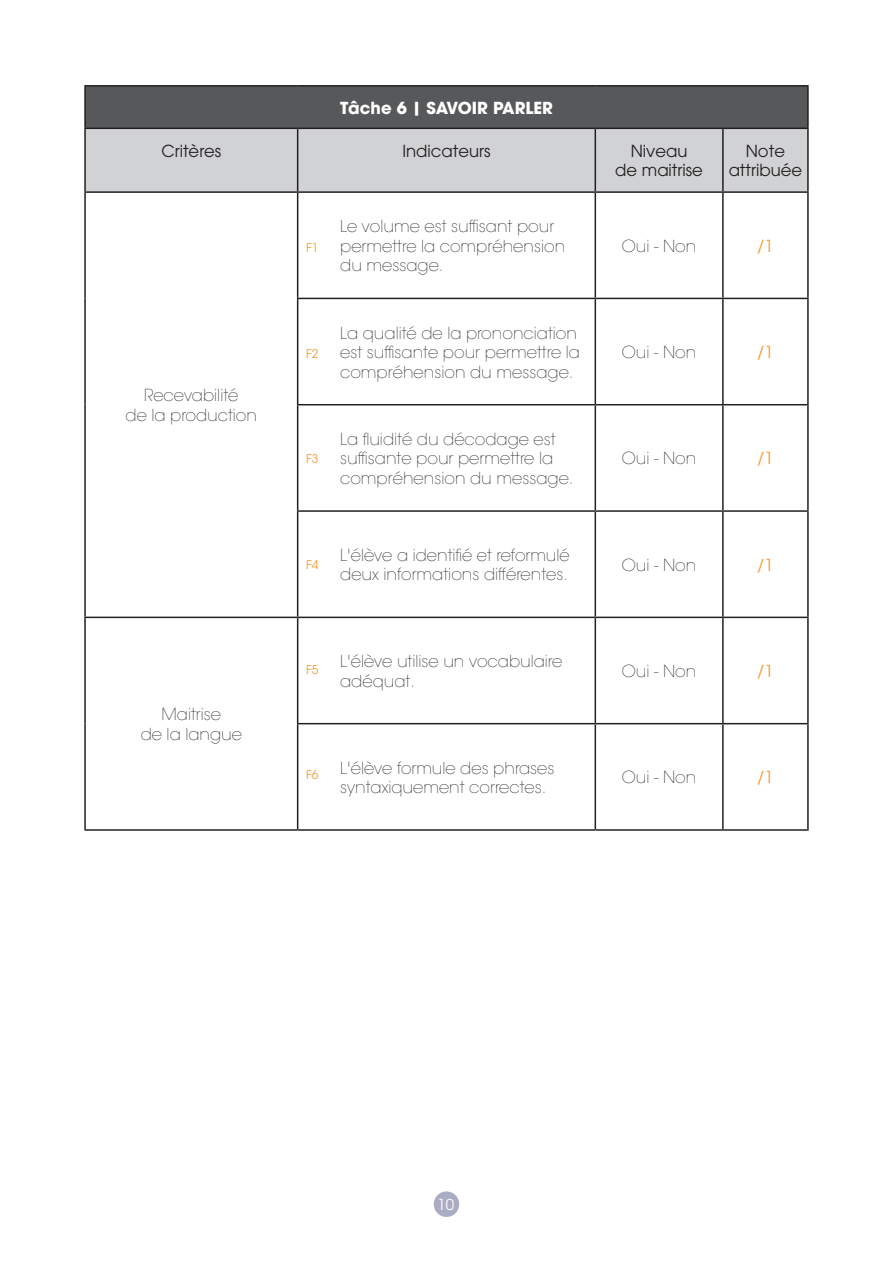
<style>
.page{position:relative;width:893px;height:1263px;background:#fff}
.page>*{position:absolute;margin:0;border:0;box-sizing:border-box;transform-origin:0 0}
.t1{font:200 16.5px/19.5px "Avant Garde";color:#231f20}
.t2{font:16.5px/19.5px "Avant Garde";color:#231f20;text-align:center}
.t3{font:700 16.5px "Avant Garde";color:#fff}
.t4{font:16.5px "Avant Garde";color:#f89931}
.t5{font:15px "Avant Garde";color:#fff}
.t6{font:12px "Avant Garde";letter-spacing:.17em;color:#f89931}
</style>
<div class="page">
<div style="left:434px;top:1191px;width:25px;height:26px;background:#aaacc3;border-radius:50%"></div>
<div style="left:85px;top:86px;width:723px;height:42px;background:#57585a"></div>
<div style="left:86px;top:129px;width:721px;height:62px;background:#d1d2d4"></div>
<svg style="left:86px;top:193px;width:721px;height:636px"></svg>
<hr style="left:84px;top:87px;width:2px;height:41px;background:#231f20">
<hr style="left:84px;top:129px;width:2px;height:62px;background:#231f20">
<hr style="left:84px;top:193px;width:2px;height:105px;background:#231f20">
<hr style="left:84px;top:298px;width:2px;height:107px;background:#231f20">
<hr style="left:84px;top:405px;width:2px;height:106px;background:#231f20">
<hr style="left:84px;top:511px;width:2px;height:106px;background:#231f20">
<hr style="left:84px;top:618px;width:2px;height:106px;background:#231f20">
<hr style="left:84px;top:724px;width:2px;height:105px;background:#231f20">
<hr style="left:84px;top:85px;width:214px;height:2px;background:#231f20">
<hr style="left:298px;top:85px;width:297px;height:2px;background:#231f20">
<hr style="left:595px;top:85px;width:128px;height:2px;background:#231f20">
<hr style="left:723px;top:85px;width:86px;height:2px;background:#231f20">
<hr style="left:84px;top:128px;width:214px;height:1px;background:#231f20">
<hr style="left:298px;top:128px;width:297px;height:1px;background:#231f20">
<hr style="left:595px;top:128px;width:128px;height:1px;background:#231f20">
<hr style="left:84px;top:191px;width:214px;height:2px;background:#231f20">
<hr style="left:298px;top:191px;width:297px;height:2px;background:#231f20">
<hr style="left:595px;top:191px;width:128px;height:2px;background:#231f20">
<hr style="left:297px;top:298px;width:298px;height:1px;background:#231f20">
<hr style="left:595px;top:298px;width:128px;height:1px;background:#231f20">
<hr style="left:297px;top:404px;width:298px;height:1px;background:#231f20">
<hr style="left:595px;top:404px;width:128px;height:1px;background:#231f20">
<hr style="left:297px;top:510px;width:298px;height:2px;background:#231f20">
<hr style="left:595px;top:510px;width:128px;height:2px;background:#231f20">
<hr style="left:84px;top:617px;width:214px;height:1px;background:#231f20">
<hr style="left:298px;top:617px;width:297px;height:1px;background:#231f20">
<hr style="left:595px;top:617px;width:128px;height:1px;background:#231f20">
<hr style="left:297px;top:723px;width:298px;height:1px;background:#231f20">
<hr style="left:595px;top:723px;width:128px;height:1px;background:#231f20">
<hr style="left:84px;top:829px;width:214px;height:2px;background:#231f20">
<hr style="left:298px;top:829px;width:297px;height:2px;background:#231f20">
<hr style="left:595px;top:829px;width:128px;height:2px;background:#231f20">
<hr style="left:297px;top:129px;width:1px;height:62px;background:#231f20">
<hr style="left:595px;top:129px;width:1px;height:62px;background:#231f20">
<hr style="left:722px;top:129px;width:2px;height:62px;background:#231f20">
<hr style="left:297px;top:193px;width:1px;height:105px;background:#231f20">
<hr style="left:595px;top:193px;width:1px;height:105px;background:#231f20">
<hr style="left:722px;top:193px;width:2px;height:105px;background:#231f20">
<hr style="left:297px;top:299px;width:1px;height:105px;background:#231f20">
<hr style="left:595px;top:299px;width:1px;height:105px;background:#231f20">
<hr style="left:722px;top:299px;width:2px;height:105px;background:#231f20">
<hr style="left:297px;top:405px;width:1px;height:105px;background:#231f20">
<hr style="left:595px;top:405px;width:1px;height:105px;background:#231f20">
<hr style="left:722px;top:405px;width:2px;height:105px;background:#231f20">
<hr style="left:297px;top:512px;width:1px;height:105px;background:#231f20">
<hr style="left:595px;top:512px;width:1px;height:105px;background:#231f20">
<hr style="left:722px;top:512px;width:2px;height:105px;background:#231f20">
<hr style="left:297px;top:618px;width:1px;height:105px;background:#231f20">
<hr style="left:595px;top:618px;width:1px;height:105px;background:#231f20">
<hr style="left:722px;top:618px;width:2px;height:105px;background:#231f20">
<hr style="left:297px;top:724px;width:1px;height:105px;background:#231f20">
<hr style="left:595px;top:724px;width:1px;height:105px;background:#231f20">
<hr style="left:722px;top:724px;width:2px;height:105px;background:#231f20">
<hr style="left:723px;top:128px;width:86px;height:1px;background:#231f20">
<hr style="left:807px;top:87px;width:2px;height:41px;background:#231f20">
<hr style="left:807px;top:129px;width:2px;height:62px;background:#231f20">
<hr style="left:807px;top:193px;width:2px;height:105px;background:#231f20">
<hr style="left:807px;top:299px;width:2px;height:105px;background:#231f20">
<hr style="left:807px;top:405px;width:2px;height:105px;background:#231f20">
<hr style="left:807px;top:512px;width:2px;height:105px;background:#231f20">
<hr style="left:807px;top:618px;width:2px;height:105px;background:#231f20">
<hr style="left:807px;top:724px;width:2px;height:105px;background:#231f20">
<hr style="left:723px;top:191px;width:86px;height:2px;background:#231f20">
<hr style="left:723px;top:298px;width:86px;height:1px;background:#231f20">
<hr style="left:723px;top:404px;width:86px;height:1px;background:#231f20">
<hr style="left:723px;top:510px;width:86px;height:2px;background:#231f20">
<hr style="left:723px;top:617px;width:86px;height:1px;background:#231f20">
<hr style="left:723px;top:723px;width:86px;height:1px;background:#231f20">
<hr style="left:723px;top:829px;width:86px;height:2px;background:#231f20">
<p class="t3" style="left:340px;top:97px;width:98px">Tâche 6 | SAVOIR</p>
<p class="t3" style="left:493px;top:97px;width:11px">PARLER</p>
<p class="t2" style="left:161px;top:141px;width:62px">Critères</p>
<p class="t2" style="left:402px;top:141px;width:90px">Indicateurs</p>
<p class="t2" style="left:615px;top:141px;width:89px">Niveau<br>de maitrise</p>
<p class="t2" style="left:729px;top:141px;width:75px">Note attribuée</p>
<p class="t1" style="left:126px;top:386px;width:133px;text-align:center">Recevabilité<br>de la production</p>
<p class="t1" style="left:141px;top:705px;width:103px;text-align:center">Maitrise<br>de la langue</p>
<p class="t6" style="left:306px;top:241px;width:14px">f1</p>
<p class="t1" style="left:340px;top:217px;width:227px">Le volume est suffisant pour permettre la compréhension du message.</p>
<p class="t1" style="left:622px;top:236px;width:76px">Oui - Non</p>
<p class="t4" style="left:757px;top:236px;width:18px">/1</p>
<p class="t6" style="left:306px;top:346px;width:14px">f2</p>
<p class="t1" style="left:340px;top:323px;width:241px">La qualité de la prononciation est suffisante pour permettre la compréhension du message.</p>
<p class="t1" style="left:622px;top:343px;width:76px">Oui - Non</p>
<p class="t4" style="left:757px;top:342px;width:18px">/1</p>
<p class="t6" style="left:306px;top:452px;width:14px">f3</p>
<p class="t1" style="left:340px;top:429px;width:235px">La fluidité du décodage est suffisante pour permettre la compréhension du message.</p>
<p class="t1" style="left:622px;top:449px;width:76px">Oui - Non</p>
<p class="t4" style="left:757px;top:449px;width:18px">/1</p>
<p class="t6" style="left:306px;top:557px;width:14px">f4</p>
<p class="t1" style="left:340px;top:545px;width:231px">L'élève a identifié et reformulé deux informations différentes.</p>
<p class="t1" style="left:622px;top:555px;width:76px">Oui - Non</p>
<p class="t4" style="left:757px;top:555px;width:18px">/1</p>
<p class="t6" style="left:306px;top:662px;width:14px">f5</p>
<p class="t1" style="left:340px;top:652px;width:224px">L'élève utilise un vocabulaire adéquat.</p>
<p class="t1" style="left:622px;top:662px;width:76px">Oui - Non</p>
<p class="t4" style="left:757px;top:661px;width:18px">/1</p>
<p class="t6" style="left:306px;top:768px;width:14px">f6</p>
<p class="t1" style="left:340px;top:758px;width:216px">L'élève formule des phrases syntaxiquement correctes.</p>
<p class="t1" style="left:622px;top:768px;width:76px">Oui - Non</p>
<p class="t4" style="left:757px;top:767px;width:18px">/1</p>
<p class="t5" style="left:437px;top:1196px;width:18px">10</p>
</div>
